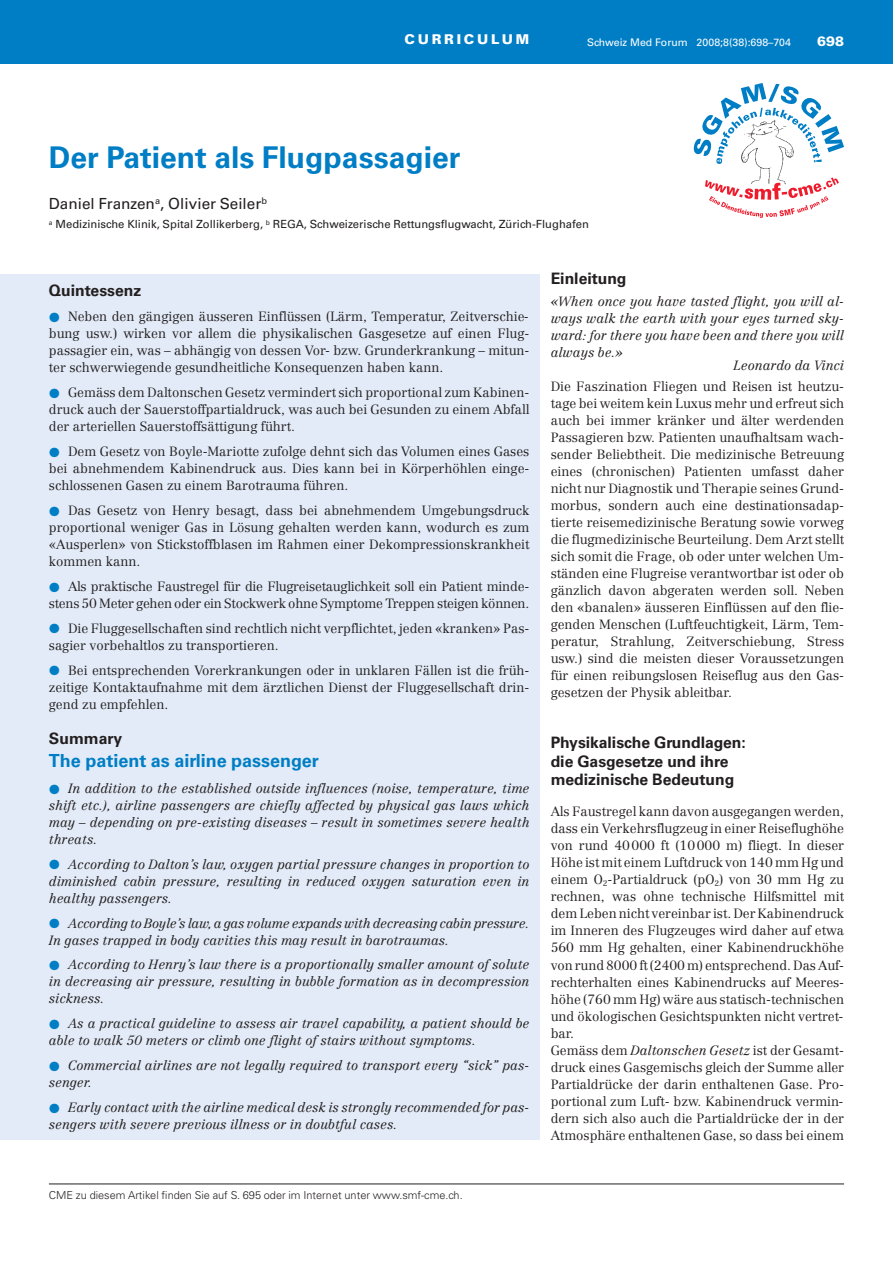
<style>
.page{position:relative;width:893px;height:1263px;background:#fff}
.page>*{position:absolute;margin:0;border:0;box-sizing:border-box;transform-origin:0 0}
.t1{font:700 30px "Univers LT Std";color:#007ec5}
.t2{font:700 18px "Univers LT Std";color:#007ec5}
.t3{font:700 15.75px/18.5px "Univers LT Std";color:#231f20}
.t4{font:15.3px "Univers LT Std";color:#231f20}
.t5{font:900 13.5px "Univers LT Std";letter-spacing:.2em;color:#fff}
.t6{font:300 13.2px/17px "Centennial";color:#231f20;text-align:justify}
.t7{font:italic 300 13.2px/17px "Centennial";color:#231f20;text-align:justify}
.t8{font:300 13.2px/17px "Centennial";letter-spacing:-.02em;color:#231f20}
.t9{font:italic 300 13.2px/17px "Centennial";letter-spacing:-.02em;color:#231f20}
.t10{font:11.25px "Univers LT Std";color:#231f20}
.t11{font:300 10.95px "Univers LT Std";color:#231f20}
.t12{font:10.5px "Univers LT Std";color:#fff}
.s1{font-family:"European Pi Three";font-weight:400;font-size:13.5px;color:#007ec5}
.s2{font-family:"European Pi Three";font-weight:400;font-style:normal;font-size:13.5px;color:#007ec5}
.s3{font-style:italic}
</style>
<div class="page">
<div style="left:0;top:0;width:893px;height:64px;background:#007ec5"></div>
<img style="left:756px;top:164px;width:27px;height:13px">
<svg style="left:694px;top:83px;width:150px;height:81px"></svg>
<svg style="left:705px;top:177px;width:134px;height:41px"></svg>
<hr style="left:49px;top:1183px;width:795px;height:1px;background:#231f20">
<div style="left:0;top:275px;width:540px;height:865px;background:#e2ebf7"></div>
<p class="t5" style="left:405px;top:31px;width:126px">CURRICULUM</p>
<p class="t12" style="left:587px;top:38px;width:205px">Schweiz Med Forum 2008;8(38):698–704</p>
<p class="t5" style="left:817px;top:33px;width:29px">698</p>
<h1 class="t1" style="left:49px;top:147px;width:413px">Der Patient als Flugpassagier</h1>
<p class="t4" style="left:49px;top:198px;width:220px">Daniel Franzen<sup>a</sup>, Olivier Seiler<sup>b</sup></p>
<p class="t10" style="left:49px;top:220px;width:542px"><sup>a</sup> Medizinische Klinik, Spital Zollikerberg, <sup>b</sup> REGA, Schweizerische Rettungsflugwacht, Zürich-Flughafen</p>
<p class="t3" style="left:49px;top:282px;width:94px">Quintessenz</p>
<p class="t6" style="left:49px;top:309px;width:482px"><span class="s1">-</span> Neben den gängigen äusseren Einflüssen (Lärm, Temperatur, Zeitverschie&shy;bung usw.) wirken vor allem die physikalischen Gasgesetze auf einen Flug - passagier ein, was – abhängig von dessen Vor- bzw. Grunderkrankung – mitun&shy;ter schwerwiegende gesundheitliche Konsequenzen haben kann.</p>
<p class="t6" style="left:49px;top:385px;width:482px"><span class="s1">-</span> Gemäss dem Daltonschen Gesetz vermindert sich proportional zum Kabinen - druck auch der Sauerstoffpartialdruck, was auch bei Gesunden zu einem Abfall der arteriellen Sauerstoffsättigung führt.</p>
<p class="t6" style="left:49px;top:444px;width:482px"><span class="s1">-</span> Dem Gesetz von Boyle-Mariotte zufolge dehnt sich das Volumen eines Gases bei abnehmendem Kabinendruck aus. Dies kann bei in Körperhöhlen einge&shy;schlossenen Gasen zu einem Barotrauma führen.</p>
<p class="t6" style="left:49px;top:503px;width:482px"><span class="s1">-</span> Das Gesetz von Henry besagt, dass bei abnehmendem Umgebungsdruck proportional weniger Gas in Lösung gehalten werden kann, wodurch es zum «Ausperlen» von Stickstoffblasen im Rahmen einer Dekompressionskrankheit kommen kann.</p>
<p class="t8" style="left:49px;top:579px;width:482px"><span class="s1">-</span> Als praktische Faustregel für die Flugreisetauglichkeit soll ein Patient minde&shy;stens 50 Meter gehen oder ein Stockwerk ohne Symptome Treppen steigen können.</p>
<p class="t6" style="left:49px;top:621px;width:482px"><span class="s1">-</span> Die Fluggesellschaften sind rechtlich nicht verpflichtet, jeden «kranken» Pas&shy;sagier vorbehaltlos zu transportieren.</p>
<p class="t6" style="left:49px;top:663px;width:482px"><span class="s1">-</span> Bei entsprechenden Vorerkrankungen oder in unklaren Fällen ist die früh&shy;zeitige Kontaktaufnahme mit dem ärztlichen Dienst der Fluggesellschaft drin&shy;gend zu empfehlen.</p>
<p class="t3" style="left:49px;top:731px;width:75px">Summary</p>
<h2 class="t2" style="left:49px;top:754px;width:272px">The patient as airline passenger</h2>
<p class="t7" style="left:49px;top:781px;width:482px"><span class="s2">-</span> In addition to the established outside influences (noise, temperature, time shift etc.), airline passengers are chiefly affected by physical gas laws which may – depending on pre-existing diseases – result in sometimes severe health threats.</p>
<p class="t7" style="left:49px;top:857px;width:482px"><span class="s2">-</span> According to Dalton’s law, oxygen partial pressure changes in proportion to diminished cabin pressure, resulting in reduced oxygen saturation even in healthy passengers.</p>
<p class="t9" style="left:49px;top:916px;width:482px"><span class="s2">-</span> According to Boyle’s law, a gas volume expands with decreasing cabin pressure.<br>In gases trapped in body cavities this may result in barotraumas.</p>
<p class="t7" style="left:49px;top:957px;width:482px"><span class="s2">-</span> According to Henry’s law there is a proportionally smaller amount of solute in decreasing air pressure, resulting in bubble formation as in decompression sickness.</p>
<p class="t7" style="left:49px;top:1016px;width:482px"><span class="s2">-</span> As a practical guideline to assess air travel capability, a patient should be able to walk 50 meters or climb one flight of stairs without symptoms.</p>
<p class="t7" style="left:49px;top:1058px;width:482px"><span class="s2">-</span> Commercial airlines are not legally required to transport every “sick” pas&shy;senger.</p>
<p class="t7" style="left:49px;top:1100px;width:482px"><span class="s2">-</span> Early contact with the airline medical desk is strongly recommended for pas&shy;sengers with severe previous illness or in doubtful cases.</p>
<p class="t11" style="left:49px;top:1191px;width:415px">CME zu diesem Artikel finden Sie auf S. 695 oder im Internet unter www.smf-cme.ch.</p>
<p class="t3" style="left:551px;top:270px;width:77px">Einleitung</p>
<p class="t7" style="left:551px;top:294px;width:295px">«When once you have tasted flight, you will al&shy;ways walk the earth with your eyes turned sky&shy;ward: for there you have been and there you will always be.»</p>
<p class="t7" style="left:733px;top:358px;width:112px">Leonardo da Vinci</p>
<p class="t6" style="left:551px;top:379px;width:295px">Die Faszination Fliegen und Reisen ist heutzu - tage bei weitem kein Luxus mehr und erfreut sich auch bei immer kränker und älter werdenden Passagieren bzw. Patienten unaufhaltsam wach&shy;sender Beliebtheit. Die medizinische Betreuung eines (chronischen) Patienten umfasst daher nicht nur Diagnostik und Therapie seines Grund&shy;morbus, sondern auch eine destinationsadap&shy;tierte reisemedizinische Beratung sowie vorweg die flugmedizinische Beurteilung. Dem Arzt stellt sich somit die Frage, ob oder unter welchen Um&shy;ständen eine Flugreise verantwortbar ist oder ob gänzlich davon abgeraten werden soll. Neben den «banalen» äusseren Einflüssen auf den flie&shy;genden Menschen (Luftfeuchtigkeit, Lärm, Tem&shy;peratur, Strahlung, Zeitverschiebung, Stress usw.) sind die meisten dieser Voraussetzungen für einen reibungslosen Reiseflug aus den Gas&shy;gesetzen der Physik ableitbar.</p>
<p class="t3" style="left:551px;top:735px;width:197px">Physikalische Grundlagen: die Gasgesetze und ihre medizinische Bedeutung</p>
<p class="t6" style="left:551px;top:804px;width:295px;text-align:left">Als Faustregel kann davon ausgegangen werden, dass ein Verkehrsflugzeug in einer Reiseflug höhe von rund 40000 ft (10000 m) fliegt. In dieser Höhe ist mit einem Luftdruck von 140 mm Hg und einem O<sub>2</sub>-Partialdruck (pO<sub>2</sub>) von 30 mm Hg zu rechnen, was ohne technische Hilfsmittel mit dem Leben nicht vereinbar ist. Der Kabinendruck im Inneren des Flugzeuges wird daher auf etwa 560 mm Hg gehalten, einer Kabinendruckhöhe von rund 8000 ft (2400 m) entsprechend. Das Auf&shy;rechterhalten eines Kabinendrucks auf Meeres&shy;höhe (760 mm Hg) wäre aus statisch-technischen und ökologischen Gesichtspunkten nicht vertret&shy;bar.<br>Gemäss dem <span class="s3">Daltonschen Gesetz</span> ist der Gesamt&shy;druck eines Gasgemischs gleich der Summe aller Partialdrücke der darin enthaltenen Gase. Pro&shy;portional zum Luft- bzw. Kabinendruck vermin&shy;dern sich also auch die Partialdrücke der in der Atmosphäre enthaltenen Gase, so dass bei einem</p>
</div>
